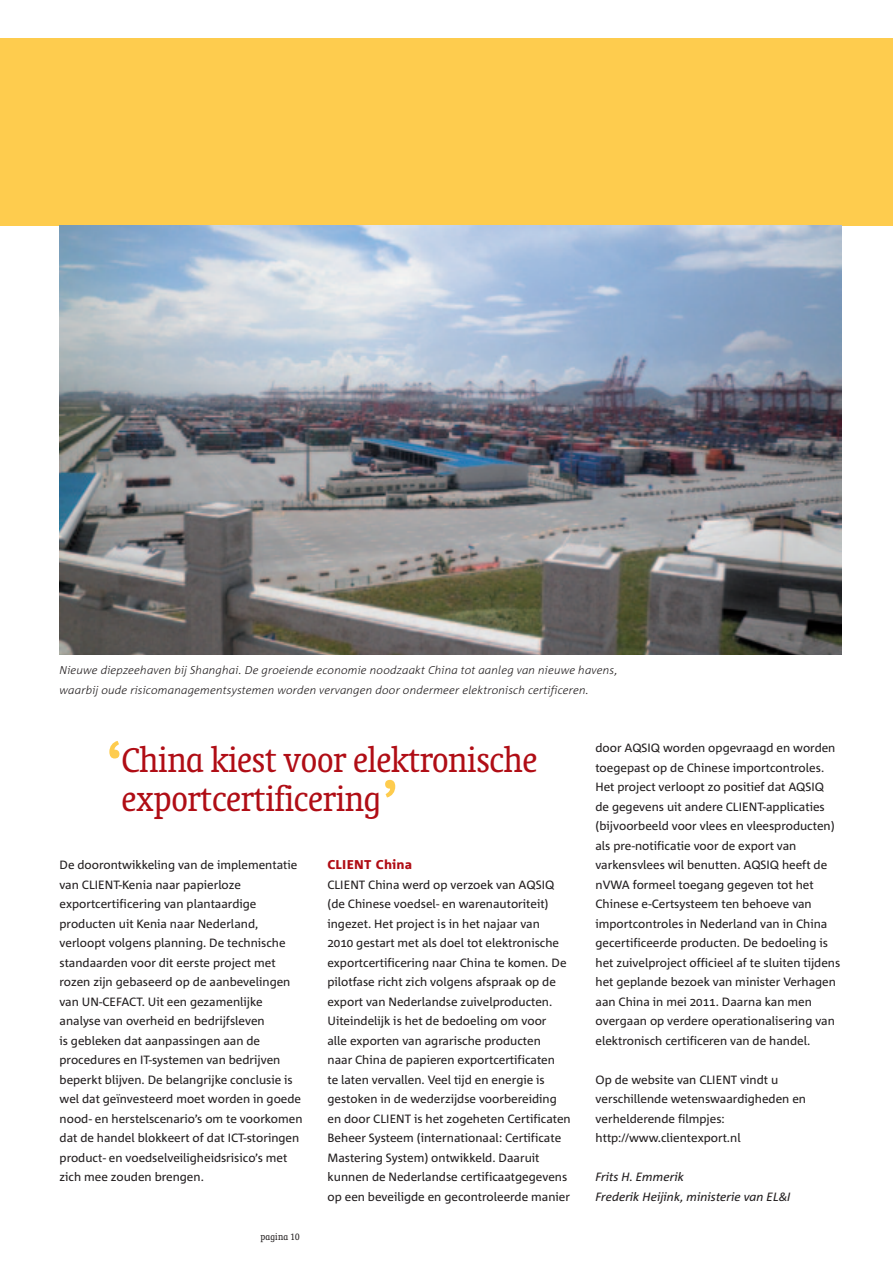
<style>
.page{position:relative;width:893px;height:1263px;background:#fff}
.page>*{position:absolute;margin:0;border:0;box-sizing:border-box;transform-origin:0 0}
.t1{font:condensed 39px/39px "Oranda BT";letter-spacing:-.01em;color:#b00d15}
.t2{font:800 12.75px "Agrofont";letter-spacing:.01em;color:#b00d15}
.t3{font:12px/19.5px "Agrofont Normaal";color:#231f20}
.t4{font:12px/19.5px "Agrofont Normaal Cursief";color:#231f20}
.t5{font:11.25px/19.5px "Agrofont Mager Cursief";letter-spacing:.01em;color:#231f20}
.t6{font:condensed 10.5px "Oranda BT";letter-spacing:.015em;color:#231f20}
.s1{font-size:82.5px;color:#fecc4e}
</style>
<div class="page">
<div style="left:0;top:38px;width:893px;height:188px;background:#fecc4e"></div>
<hr style="left:892px;top:38px;width:1px;height:188px;background:#5aadcd">
<img style="left:60px;top:226px;width:782px;height:429px">
<p class="t5" style="left:60px;top:661px;width:560px">Nieuwe diepzeehaven bij Shanghai. De groeiende economie noodzaakt China tot aanleg van nieuwe havens, waarbij oude risicomanagementsystemen worden vervangen door ondermeer elektronisch certificeren.</p>
<h1 class="t1" style="left:122px;top:740px;width:417px;text-indent:-16px"><span class="s1">‘</span>China kiest voor elektronische exportcertificering<span class="s1">’</span></h1>
<p class="t3" style="left:60px;top:856px;width:244px">De doorontwikkeling van de implementatie van CLIENT-Kenia naar papierloze exportcertificering van plantaardige producten uit Kenia naar Nederland, verloopt volgens planning. De technische standaarden voor dit eerste project met rozen zijn gebaseerd op de aanbevelingen van UN-CEFACT. Uit een gezamenlijke analyse van overheid en bedrijfsleven<br>is gebleken dat aanpassingen aan de procedures en IT-systemen van bedrijven beperkt blijven. De belangrijke conclusie is wel dat geïnvesteerd moet worden in goede nood- en herstelscenario’s om te voorkomen dat de handel blokkeert of dat ICT-storingen product- en voedselveiligheidsrisico’s met zich mee zouden brengen.</p>
<p class="t2" style="left:327px;top:858px;width:86px">CLIENT China</p>
<p class="t3" style="left:327px;top:875px;width:245px">CLIENT China werd op verzoek van AQSIQ (de Chinese voedsel- en warenautoriteit) ingezet. Het project is in het najaar van<br>2010 gestart met als doel tot elektronische exportcertificering naar China te komen. De pilotfase richt zich volgens afspraak op de export van Nederlandse zuivelproducten.<br>Uiteindelijk is het de bedoeling om voor<br>alle exporten van agrarische producten<br>naar China de papieren exportcertificaten<br>te laten vervallen. Veel tijd en energie is gestoken in de wederzijdse voorbereiding en door CLIENT is het zogeheten Certificaten Beheer Systeem (internationaal: Certificate Mastering System) ontwikkeld. Daaruit kunnen de Nederlandse certificaatgegevens op een beveiligde en gecontroleerde manier</p>
<p class="t6" style="left:260px;top:1231px;width:41px">pagina 10</p>
<p class="t3" style="left:595px;top:739px;width:246px">door AQSIQ worden opgevraagd en worden toegepast op de Chinese importcontroles.<br>Het project verloopt zo positief dat AQSIQ de gegevens uit andere CLIENT-applicaties (bijvoorbeeld voor vlees en vleesproducten) als pre-notificatie voor de export van varkensvlees wil benutten. AQSIQ heeft de nVWA formeel toegang gegeven tot het Chinese e-Certsysteem ten behoeve van importcontroles in Nederland van in China gecertificeerde producten. De bedoeling is het zuivelproject officieel af te sluiten tijdens het geplande bezoek van minister Verhagen aan China in mei 2011. Daarna kan men overgaan op verdere operationalisering van elektronisch certificeren van de handel.</p>
<p class="t3" style="left:596px;top:1070px;width:212px">Op de website van CLIENT vindt u verschillende wetenswaardigheden en verhelderende filmpjes: http://www.clientexport.nl</p>
<p class="t4" style="left:596px;top:1168px;width:197px">Frits H. Emmerik<br>Frederik Heijink, ministerie van EL&amp;I</p>
</div>
